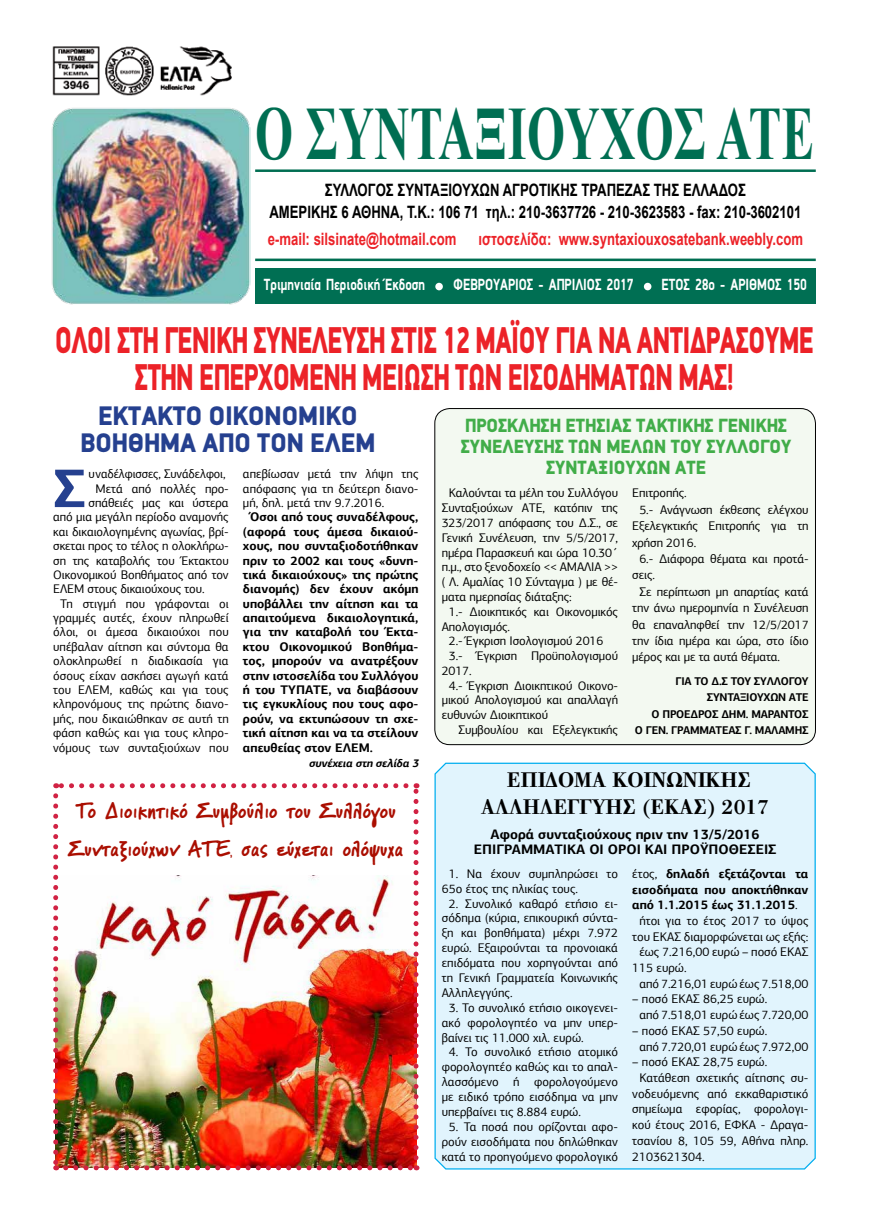
<style>
.page{position:relative;width:869px;height:1205px;background:#fff}
.page>*{position:absolute;margin:0;border:0;box-sizing:border-box;transform-origin:0 0}
.t1{font:700 75px "Times New Roman";letter-spacing:.01em;color:#006e52;scale:.65 1}
.t2{font:700 54.38px "PF Agora Sans Pro";color:#25408f}
.t3{font:900 37.5px/37.5px "PF Din Display";letter-spacing:-.02em;color:#ec2228;text-align:center;scale:.67 1}
.t4{font:900 27px/27px "PF Din Display";color:#25408f;text-align:center;scale:.92 1}
.t5{font:900 22.5px/37.5px "PF Notepad";color:#aa0e00;text-align:center}
.t6{font:700 22.5px/27px "PF Bodoni Text Poly";color:#000;text-align:center}
.t7{font:900 19.25px/21px "PF Din Display";color:#41ad49;text-align:center;scale:.91 1}
.t8{font:700 17px/22.5px "Arial";color:#000;text-align:center;scale:.77 1}
.t9{font:700 17px "Arial";color:#ec2228;scale:.77 1}
.t10{font:700 16.25px "PF Din Display";color:#fff;scale:.77 1}
.t11{font:700 13.75px/14.4px "PF Agora Sans Pro";color:#000;text-align:center}
.t12{font:12.5px/14.9px "PF Agora Sans Pro";color:#000;text-align:justify}
.t13{font:700 12.5px/14.4px "PF Agora Sans Pro";color:#000;text-align:justify}
.t14{font:700 11.25px/16.4px "PF Agora Sans Pro";letter-spacing:-.02em;color:#000;text-align:right;scale:.96 1}
.t15{font:italic 700 11.25px "PF Agora Sans Pro";color:#000}
.s1{font-weight:400}
</style>
<div class="page">
<div style="left:255px;top:268px;width:560px;height:36px;background:#006f53"></div>
<div style="left:435px;top:283px;width:7px;height:7px;background:#fff;border-radius:50%"></div>
<div style="left:643px;top:283px;width:8px;height:7px;background:#fff;border-radius:50%"></div>
<img style="left:52px;top:46px;width:180px;height:50px">
<img style="left:52px;top:108px;width:198px;height:197px">
<hr style="left:255px;top:169px;width:560px;height:3px;background:#006e52">
<hr style="left:255px;top:259px;width:560px;height:2px;background:#006e52">
<img style="left:53px;top:783px;width:365px;height:387px">
<div style="left:434px;top:408px;width:381px;height:336px;background:#f3f9f1;border-radius:15px"></div>
<div style="left:434px;top:408px;width:381px;height:337px;border:1px solid #000;border-radius:15px"></div>
<div style="left:434px;top:762px;width:382px;height:408px;background:#e1f4fd"></div>
<h1 class="t1" style="left:255px;top:82px;width:861px">Ο ΣΥΝΤΑΞΙΟΥΧΟΣ ATE</h1>
<h3 class="t8" style="left:269px;top:179px;width:692px">ΣΥΛΛΟΓΟΣ ΣΥΝΤΑΞΙΟΥΧΩΝ ΑΓΡΟΤΙΚΗΣ ΤΡΑΠΕΖΑΣ ΤΗΣ ΕΛΛΑΔΟΣ<br>ΑΜΕΡΙΚΗΣ 6 ΑΘΗΝΑ, T.K.: 106 71 τηλ.: 210-3637726 - 210-3623583 - fax: 210-3602101</h3>
<h3 class="t9" style="left:267px;top:227px;width:246px">e-mail: silsinate@hotmail.com</h3>
<h3 class="t9" style="left:478px;top:227px;width:423px">ιστοσελίδα: www.syntaxiouxosatebank.weebly.com</h3>
<h3 class="t10" style="left:264px;top:275px;width:211px">Τριμηνιαία Περιοδική Έκδοση</h3>
<h3 class="t10" style="left:453px;top:275px;width:236px">ΦΕΒΡΟΥΑΡΙΟΣ - ΑΠΡΙΛΙΟΣ 2017</h3>
<h3 class="t10" style="left:661px;top:275px;width:190px">ΕΤΟΣ 28o - ΑΡΙΘΜΟΣ 150</h3>
<h3 class="t3" style="left:55px;top:320px;width:1132px">OΛΟΙ ΣΤΗ ΓΕΝΙΚΗ ΣΥΝΕΛΕΥΣΗ ΣΤΙΣ 12 ΜΑΪΟΥ ΓΙΑ ΝΑ ΑΝΤΙΔΡΑΣΟΥΜΕ<br>ΣΤΗΝ ΕΠΕΡΧΟΜΕΝΗ ΜΕΙΩΣΗ ΤΩΝ ΕΙΣΟΔΗΜΑΤΩΝ ΜΑΣ!</h3>
<h3 class="t4" style="left:80px;top:402px;width:322px">ΕΚΤΑΚΤΟ ΟΙΚΟΝΟΜΙΚΟ<br>ΒΟΗΘΗΜΑ ΑΠΟ ΤΟΝ ΕΛΕΜ</h3>
<h3 class="t7" style="left:460px;top:415px;width:365px">ΠΡΟΣΚΛΗΣΗ ΕΤΗΣΙΑΣ ΤΑΚΤΙΚΗΣ ΓΕΝΙΚΗΣ<br>ΣΥΝΕΛΕΥΣΗΣ ΤΩΝ ΜΕΛΩΝ ΤΟΥ ΣΥΛΛΟΓΟΥ<br>ΣΥΝΤΑΞΙΟΥΧΩΝ ΑΤΕ</h3>
<p class="t12" style="left:448px;top:486px;width:171px">Καλούνται τα μέλη του Συλλόγου</p>
<p class="t12" style="left:441px;top:500px;width:178px">Συνταξιούχων ΑΤΕ, κατόπιν της</p>
<p class="t12" style="left:441px;top:515px;width:178px">323/2017 απόφασης του Δ.Σ., σε</p>
<p class="t12" style="left:441px;top:530px;width:178px">Γενική Συνέλευση, την 5/5/2017,</p>
<p class="t12" style="left:441px;top:545px;width:178px">ημέρα Παρασκευή και ώρα 10.30΄</p>
<p class="t12" style="left:441px;top:560px;width:178px">π.μ., στο ξενοδοχείο &lt;&lt; ΑΜΑΛΙΑ &gt;&gt;</p>
<p class="t12" style="left:441px;top:574px;width:178px">( Λ. Αμαλίας 10 Σύνταγμα ) με θέ-</p>
<p class="t12" style="left:441px;top:589px;width:131px">ματα ημερησίας διάταξης:</p>
<p class="t12" style="left:448px;top:604px;width:171px">1.- Διοικητικός και Οικονομικός</p>
<p class="t12" style="left:441px;top:619px;width:70px">Απολογισμός.</p>
<p class="t12" style="left:448px;top:633px;width:156px">2.- Έγκριση Ισολογισμού 2016</p>
<p class="t12" style="left:448px;top:648px;width:171px">3.- Έγκριση Προϋπολογισμού</p>
<p class="t12" style="left:441px;top:663px;width:31px">2017.</p>
<p class="t12" style="left:448px;top:678px;width:171px">4.- Έγκριση Διοικητικού Οικονο-</p>
<p class="t12" style="left:441px;top:693px;width:178px">μικού Απολογισμού και απαλλαγή</p>
<p class="t12" style="left:441px;top:707px;width:108px">ευθυνών Διοικητικού</p>
<p class="t12" style="left:458px;top:722px;width:161px">Συμβουλίου και Εξελεγκτικής</p>
<p class="t12" style="left:243px;top:467px;width:177px;line-height:14.4px">απεβίωσαν μετά την λήψη της απόφασης για τη δεύτερη διανο&shy;μή, δηλ. μετά την 9.7.2016.</p>
<p class="t13" style="left:243px;top:510px;width:177px;text-indent:7px">Όσοι από τους συναδέλφους, (αφορά τους άμεσα δικαιού&shy;χους, που συνταξιοδοτήθηκαν πριν το 2002 και τους «δυνη&shy;τικά δικαιούχους» της πρώτης διανομής) δεν έχουν ακόμη υποβάλλει την αίτηση και τα απαιτούμενα δικαιολογητικά, για την καταβολή του Έκτα&shy;κτου Οικονομικού Βοηθήμα&shy;τος, μπορούν να ανατρέξουν στην ιστοσελίδα του Συλλόγου ή του ΤΥΠΑΤΕ, να διαβάσουν τις εγκυκλίους που τους αφο&shy;ρούν, να εκτυπώσουν τη σχε&shy;τική αίτηση και να τα στείλουν απευθείας στον ΕΛΕΜ.</p>
<h2 class="t2" style="left:53px;top:454px;width:34px">Σ</h2>
<p class="t12" style="left:88px;top:467px;width:138px">υναδέλφισσες, Συνάδελφοι,</p>
<p class="t12" style="left:96px;top:481px;width:134px">Μετά από πολλές προ-</p>
<p class="t12" style="left:88px;top:495px;width:142px">σπάθειές μας και ύστερα</p>
<p class="t12" style="left:53px;top:510px;width:177px">από μια μεγάλη περίοδο αναμονής</p>
<p class="t12" style="left:53px;top:524px;width:177px">και δικαιολογημένης αγωνίας, βρί-</p>
<p class="t12" style="left:53px;top:538px;width:177px">σκεται προς το τέλος η ολοκλήρω-</p>
<p class="t12" style="left:53px;top:553px;width:177px">ση της καταβολής του Έκτακτου</p>
<p class="t12" style="left:53px;top:567px;width:177px">Οικονομικού Βοηθήματος από τον</p>
<p class="t12" style="left:53px;top:582px;width:153px">ΕΛΕΜ στους δικαιούχους του.</p>
<p class="t12" style="left:60px;top:596px;width:170px">Τη στιγμή που γράφονται οι</p>
<p class="t12" style="left:53px;top:610px;width:177px">γραμμές αυτές, έχουν πληρωθεί</p>
<p class="t12" style="left:53px;top:625px;width:177px">όλοι, οι άμεσα δικαιούχοι που</p>
<p class="t12" style="left:53px;top:639px;width:177px">υπέβαλαν αίτηση και σύντομα θα</p>
<p class="t12" style="left:53px;top:653px;width:177px">ολοκληρωθεί η διαδικασία για</p>
<p class="t12" style="left:53px;top:668px;width:177px">όσους είχαν ασκήσει αγωγή κατά</p>
<p class="t12" style="left:53px;top:682px;width:177px">του ΕΛΕΜ, καθώς και για τους</p>
<p class="t12" style="left:53px;top:697px;width:177px">κληρονόμους της πρώτης διανο-</p>
<p class="t12" style="left:53px;top:711px;width:177px">μής, που δικαιώθηκαν σε αυτή τη</p>
<p class="t12" style="left:53px;top:725px;width:177px">φάση καθώς και για τους κληρο-</p>
<p class="t12" style="left:53px;top:740px;width:177px">νόμους των συνταξιούχων που</p>
<p class="t12" style="left:632px;top:486px;width:56px">Επιτροπής.</p>
<p class="t12" style="left:639px;top:502px;width:171px">5.- Ανάγνωση έκθεσης ελέγχου</p>
<p class="t12" style="left:632px;top:518px;width:178px">Εξελεγκτικής Επιτροπής για τη</p>
<p class="t12" style="left:632px;top:535px;width:65px">χρήση 2016.</p>
<p class="t12" style="left:639px;top:551px;width:171px">6.- Διάφορα θέματα και προτά-</p>
<p class="t12" style="left:632px;top:568px;width:24px">σεις.</p>
<p class="t12" style="left:639px;top:584px;width:171px">Σε περίπτωση μη απαρτίας κατά</p>
<p class="t12" style="left:632px;top:600px;width:178px">την άνω ημερομηνία η Συνέλευση</p>
<p class="t12" style="left:632px;top:617px;width:178px">θα επαναληφθεί την 12/5/2017</p>
<p class="t12" style="left:632px;top:633px;width:178px">την ίδια ημέρα και ώρα, στο ίδιο</p>
<p class="t12" style="left:632px;top:650px;width:149px">μέρος και με τα αυτά θέματα.</p>
<p class="t14" style="left:634px;top:673px;width:182px">ΓΙΑ ΤΟ Δ.Σ ΤΟΥ ΣΥΛΛΟΓΟΥ<br>ΣΥΝΤΑΞΙΟΥΧΩΝ ΑΤΕ<br>Ο ΠΡΟΕΔΡΟΣ ΔΗΜ. ΜΑΡΑΝΤΟΣ<br>Ο ΓΕΝ. ΓΡΑΜΜΑΤΕΑΣ Γ. ΜΑΛΑΜΗΣ</p>
<p class="t15" style="left:309px;top:756px;width:114px">συνέχεια στη σελίδα 3</p>
<h3 class="t5" style="left:68px;top:791px;width:336px">Το Διοικητικό Συμβούλιο του Συλλόγου<br>Συνταξιούχων ΑΤΕ, σας εύχεται ολόψυχα</h3>
<h3 class="t6" style="left:481px;top:767px;width:289px">ΕΠΙΔΟΜΑ ΚΟΙΝΩΝΙΚΗΣ<br>ΑΛΛΗΛΕΓΓΥΗΣ (ΕΚΑΣ) 2017</h3>
<p class="t11" style="left:473px;top:827px;width:304px">Αφορά συνταξιούχους πριν την 13/5/2016<br>ΕΠΙΓΡΑΜΜΑΤΙΚΑ ΟΙ ΟΡΟΙ ΚΑΙ ΠΡΟΫΠΟΘΕΣΕΙΣ</p>
<p class="t12" style="left:441px;top:866px;width:178px;text-indent:7px">1. Να έχουν συμπληρώσει το<br>65ο έτος της ηλικίας τους.</p>
<p class="t12" style="left:441px;top:896px;width:178px;text-indent:7px">2. Συνολικό καθαρό ετήσιο ει&shy;σόδημα (κύρια, επικουρική σύντα&shy;ξη και βοηθήματα) μέχρι 7.972 ευρώ. Εξαιρούνται τα προνοιακά επιδόματα που χορηγούνται από τη Γενική Γραμματεία Κοινωνικής Αλληλεγγύης.</p>
<p class="t12" style="left:441px;top:1000px;width:178px;text-indent:7px">3. Το συνολικό ετήσιο οικογενει&shy;ακό φορολογητέο να μην υπερ&shy;βαίνει τις 11.000 χιλ. ευρώ.</p>
<p class="t12" style="left:441px;top:1044px;width:178px;text-indent:7px">4. Το συνολικό ετήσιο ατομικό φορολογητέο καθώς και το απαλ&shy;λασσόμενο ή φορολογούμενο με ειδικό τρόπο εισόδημα να μην υπερβαίνει τις 8.884 ευρώ.</p>
<p class="t12" style="left:441px;top:1119px;width:178px;text-align:center">5. Τα ποσά που ορίζονται αφο&shy;ρούν εισοδήματα που δηλώθηκαν κατά το προηγούμενο φορολογικό</p>
<p class="t13" style="left:632px;top:866px;width:178px"><span class="s1">έτος,</span> δηλαδή εξετάζονται τα</p>
<p class="t13" style="left:632px;top:882px;width:178px">εισοδήματα που αποκτήθηκαν</p>
<p class="t13" style="left:632px;top:897px;width:167px">από 1.1.2015 έως 31.1.2015<span class="s1">.</span></p>
<p class="t12" style="left:639px;top:913px;width:171px">ήτοι για το έτος 2017 το ύψος</p>
<p class="t12" style="left:632px;top:929px;width:178px">του ΕΚΑΣ διαμορφώνεται ως εξής:</p>
<p class="t12" style="left:639px;top:944px;width:171px">έως 7.216,00 ευρώ – ποσό ΕΚΑΣ</p>
<p class="t12" style="left:632px;top:960px;width:56px">115 ευρώ.</p>
<p class="t12" style="left:639px;top:976px;width:171px">από 7.216,01 ευρώ έως 7.518,00</p>
<p class="t12" style="left:639px;top:991px;width:171px;line-height:15.8px;text-indent:-7px">– ποσό ΕΚΑΣ 86,25 ευρώ.<br>από 7.518,01 ευρώ έως 7.720,00</p>
<p class="t12" style="left:639px;top:1023px;width:171px;line-height:15.8px;text-indent:-7px">– ποσό ΕΚΑΣ 57,50 ευρώ.<br>από 7.720,01 ευρώ έως 7.972,00</p>
<p class="t12" style="left:632px;top:1054px;width:137px">– ποσό ΕΚΑΣ 28,75 ευρώ.</p>
<p class="t12" style="left:639px;top:1070px;width:171px">Κατάθεση σχετικής αίτησης συ-</p>
<p class="t12" style="left:632px;top:1086px;width:178px">νοδευόμενης από εκκαθαριστικό</p>
<p class="t12" style="left:632px;top:1101px;width:178px">σημείωμα εφορίας, φορολογι-</p>
<p class="t12" style="left:632px;top:1117px;width:178px">κού έτους 2016, ΕΦΚΑ - Δραγα-</p>
<p class="t12" style="left:632px;top:1133px;width:178px">τσανίου 8, 105 59, Αθήνα πληρ.</p>
<p class="t12" style="left:632px;top:1149px;width:74px">2103621304.</p>
</div>
